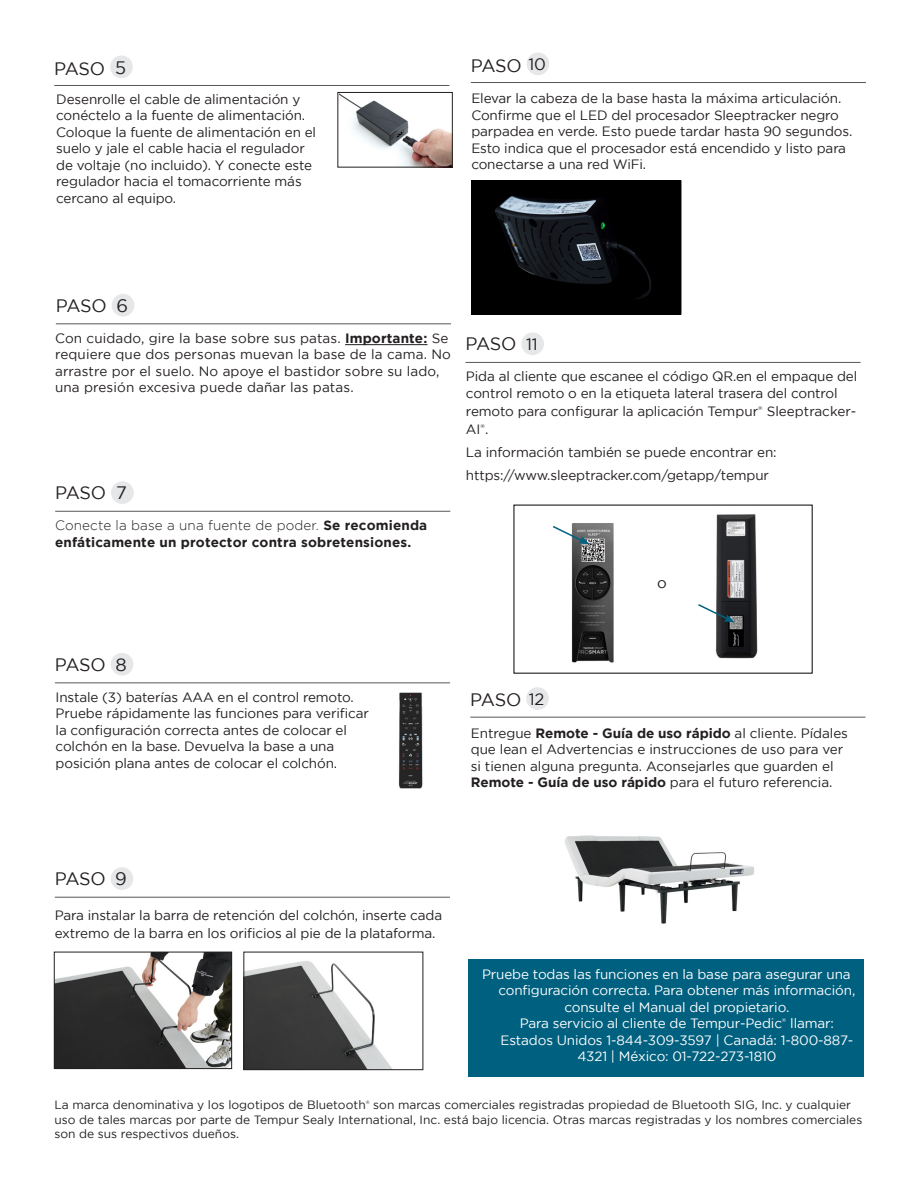
<style>
.page{position:relative;width:918px;height:1188px;background:#fff}
.page>*{position:absolute;margin:0;border:0;box-sizing:border-box;transform-origin:0 0}
.Category_12{font:18px "Gotham";letter-spacing:-.025em;color:#231f20}
.Category_12-2{font:16.5px "Gotham";color:#231f20}
.t1{font:15px "Gotham";color:#231f20}
.Step_Body{font:13.5px/16.5px "Gotham";letter-spacing:-.01em;color:#231f20}
.t2{font:13.5px "Gotham";letter-spacing:-.01em;color:#fff}
.Step_Body-2{font:13.5px/16.5px "Gotham";letter-spacing:.01em;color:#231f20}
.t3{font:700 13.5px/16.5px "Gotham";letter-spacing:.01em;color:#231f20}
.t4{font:12px/14.4px "Gotham";color:#231f20}
.t5{font:5.4px "Gotham";color:#231f20}
.t6{font:5.4px "Gotham";color:#fff}
.t7{font:4.8px "Gotham";color:#231f20}
.s1{font-size:16.5px}
.s2{font-weight:700}
.s3{font-weight:300}
</style>
<div class="page">
<div style="left:469px;top:959px;width:395px;height:118px;background:#00607f"></div>
<div style="left:521px;top:332px;width:23px;height:23px;background:#e6e7e9;border-radius:50%"></div>
<hr style="left:465px;top:362px;width:396px;height:1px;background:#57585a">
<div style="left:526px;top:687px;width:23px;height:23px;background:#e6e7e9;border-radius:50%"></div>
<hr style="left:470px;top:717px;width:395px;height:1px;background:#57585a">
<div style="left:111px;top:481px;width:23px;height:23px;background:#e6e7e9;border-radius:50%"></div>
<hr style="left:55px;top:511px;width:395px;height:1px;background:#57585a">
<div style="left:111px;top:867px;width:22px;height:23px;background:#e6e7e9;border-radius:50%"></div>
<hr style="left:55px;top:897px;width:395px;height:1px;background:#57585a">
<div style="left:111px;top:653px;width:22px;height:23px;background:#e6e7e9;border-radius:50%"></div>
<hr style="left:55px;top:682px;width:395px;height:1px;background:#57585a">
<img style="left:715px;top:514px;width:43px;height:145px">
<svg style="left:698px;top:603px;width:37px;height:19px"></svg>
<img style="left:571px;top:523px;width:43px;height:140px">
<svg style="left:553px;top:525px;width:37px;height:19px"></svg>
<div style="left:112px;top:294px;width:22px;height:23px;background:#e6e7e9;border-radius:50%"></div>
<hr style="left:56px;top:323px;width:395px;height:1px;background:#57585a">
<hr style="left:345px;top:344px;width:83px;height:1px;background:#231f20">
<img style="left:340px;top:94px;width:111px;height:71px">
<div style="left:338px;top:92px;width:115px;height:75px;border:1px solid #231f20"></div>
<div style="left:110px;top:56px;width:23px;height:22px;background:#e6e7e9;border-radius:50%"></div>
<hr style="left:54px;top:85px;width:395px;height:1px;background:#57585a">
<div style="left:527px;top:53px;width:22px;height:22px;background:#e6e7e9;border-radius:50%"></div>
<hr style="left:471px;top:82px;width:395px;height:1px;background:#57585a">
<img style="left:473px;top:182px;width:206px;height:130px">
<div style="left:471px;top:180px;width:210px;height:134px;border:1px solid #000"></div>
<img style="left:399px;top:692px;width:24px;height:97px">
<img style="left:56px;top:954px;width:174px;height:113px">
<div style="left:54px;top:952px;width:178px;height:117px;border:1px solid #231f20"></div>
<img style="left:245px;top:961px;width:147px;height:107px">
<div style="left:243px;top:952px;width:180px;height:118px;border:1px solid #231f20"></div>
<img style="left:565px;top:835px;width:190px;height:89px">
<p class="Category_12" style="left:54px;top:58px;width:53px">PASO</p>
<p class="Category_12" style="left:115px;top:58px;width:13px">5</p>
<p class="Step_Body" style="left:56px;top:91px;width:261px">Desenrolle el cable de alimentación y conéctelo a la fuente de alimentación.<br>Coloque la fuente de alimentación en el suelo y jale el cable hacia el regulador de voltaje (no incluido). Y conecte este regulador hacia el tomacorriente más cercano al equipo.</p>
<p class="Category_12" style="left:471px;top:55px;width:77px">PASO <span class="s1">10</span></p>
<p class="Step_Body" style="left:471px;top:90px;width:382px">Elevar la cabeza de la base hasta la máxima articulación.<br>Confirme que el LED del procesador Sleeptracker negro parpadea en verde. Esto puede tardar hasta 90 segundos.<br>Esto indica que el procesador está encendido y listo para conectarse a una red WiFi.</p>
<p class="Category_12" style="left:56px;top:295px;width:53px">PASO</p>
<p class="Category_12" style="left:116px;top:295px;width:13px">6</p>
<p class="Step_Body-2" style="left:55px;top:330px;width:397px">Con cuidado, gire la base sobre sus patas. <span class="s2">Importante:</span> Se requiere que dos personas muevan la base de la cama. No arrastre por el suelo. No apoye el bastidor sobre su lado, una presión excesiva puede dañar las patas.</p>
<p class="Category_12" style="left:55px;top:483px;width:53px">PASO</p>
<p class="Category_12" style="left:116px;top:483px;width:12px">7</p>
<p class="t3" style="left:55px;top:517px;width:374px"><span class="s3">Conecte la base a una fuente de poder.</span> Se recomienda enfáticamente un protector contra sobretensiones.</p>
<p class="Category_12" style="left:465px;top:334px;width:53px">PASO</p>
<p class="Category_12-2" style="left:526px;top:335px;width:13px">11</p>
<p class="Step_Body" style="left:466px;top:368px;width:393px">Pida al cliente que escanee el código QR.en el empaque del control remoto o en la etiqueta lateral trasera del control</p>
<p class="Step_Body" style="left:466px;top:403px;width:294px">remoto para configurar la aplicación Tempur</p>
<p class="t5" style="left:758px;top:405px;width:6px">®</p>
<p class="Step_Body" style="left:767px;top:403px;width:91px">Sleeptracker-</p>
<p class="Step_Body" style="left:466px;top:421px;width:24px">AI .</p>
<p class="t5" style="left:481px;top:423px;width:6px">®</p>
<p class="Step_Body" style="left:466px;top:444px;width:312px">La información también se puede encontrar en:</p>
<p class="Step_Body" style="left:466px;top:467px;width:305px">https://www.sleeptracker.com/getapp/tempur</p>
<p class="t1" style="left:657px;top:574px;width:11px">o</p>
<p class="Category_12" style="left:55px;top:654px;width:53px">PASO</p>
<p class="Category_12" style="left:116px;top:654px;width:13px">8</p>
<p class="Step_Body" style="left:56px;top:689px;width:300px">Instale (3) baterías AAA en el control remoto.</p>
<p class="Category_12" style="left:470px;top:690px;width:76px">PASO <span class="s1">12</span></p>
<p class="Step_Body" style="left:56px;top:705px;width:315px">Pruebe rápidamente las funciones para verificar la configuración correcta antes de colocar el colchón en la base. Devuelva la base a una posición plana antes de colocar el colchón.</p>
<p class="Step_Body" style="left:471px;top:724px;width:379px">Entregue <span class="s2">Remote - Guía de uso rápido</span> al cliente. Pídales que lean el Advertencias e instrucciones de uso para ver si tienen alguna pregunta. Aconsejarles que guarden el <span class="s2">Remote - Guía de uso rápido</span> para el futuro referencia.</p>
<p class="Category_12" style="left:55px;top:869px;width:53px">PASO</p>
<p class="Category_12" style="left:115px;top:869px;width:13px">9</p>
<p class="Step_Body" style="left:55px;top:906px;width:389px;line-height:18px">Para instalar la barra de retención del colchón, inserte cada extremo de la barra en los orificios al pie de la plataforma.</p>
<p class="t2" style="left:482px;top:967px;width:370px">Pruebe todas las funciones en la base para asegurar una</p>
<p class="t2" style="left:498px;top:983px;width:358px">configuración correcta. Para obtener más información,</p>
<p class="t2" style="left:564px;top:1000px;width:226px">consulte el Manual del propietario.</p>
<p class="t2" style="left:520px;top:1016px;width:264px">Para servicio al cliente de Tempur-Pedic</p>
<p class="t6" style="left:782px;top:1017px;width:6px">®</p>
<p class="t2" style="left:790px;top:1016px;width:45px">llamar:</p>
<p class="t2" style="left:501px;top:1033px;width:354px">Estados Unidos 1-844-309-3597 | Canadá: 1-800-887-</p>
<p class="t2" style="left:577px;top:1049px;width:201px">4321 | México: 01-722-273-1810</p>
<p class="t4" style="left:55px;top:1098px;width:313px">La marca denominativa y los logotipos de Bluetooth</p>
<p class="t7" style="left:366px;top:1100px;width:5px">®</p>
<p class="t4" style="left:55px;top:1098px;width:809px;text-indent:319px">son marcas comerciales registradas propiedad de Bluetooth SIG, Inc. y cualquier uso de tales marcas por parte de Tempur Sealy International, Inc. está bajo licencia. Otras marcas registradas y los nombres comerciales son de sus respectivos dueños.</p>
</div>
